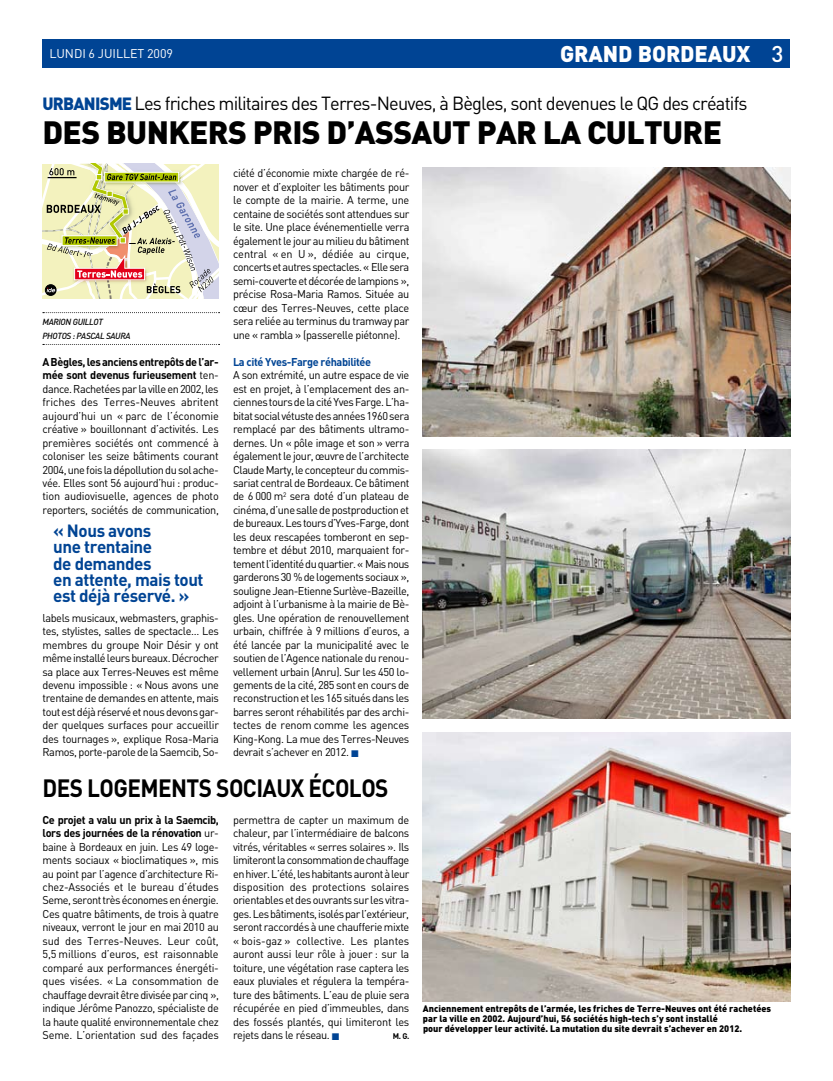
<style>
.page{position:relative;width:833px;height:1081px;background:#fff}
.page>*{position:absolute;margin:0;border:0;box-sizing:border-box;transform-origin:0 0}
.t1{font:900 31.88px "DINOT";letter-spacing:-.02em;color:#000}
.t2{font:700 24.75px "DINOT";letter-spacing:-.025em;color:#000;scale:.91 1}
.t3{font:900 22.5px "DINOT";letter-spacing:-.005em;color:#fff}
.t4{font:18.75px "DINOT";letter-spacing:-.045em;color:#000}
.t5{font:700 17.5px/16.2px "DINOT";letter-spacing:-.025em;color:#004494}
.t6{font:12.5px "DINOT";letter-spacing:-.01em;color:#fff}
.t7{font:11.25px/13.5px "DINOT";letter-spacing:-.035em;color:#000;text-align:justify}
.t8{font:700 11.25px "DINOT";letter-spacing:-.035em;color:#004494}
.t9{font:900 9.38px/10px "DINOT";color:#000}
.t10{font:italic 500 8.75px/13.5px "DINOT";letter-spacing:-.035em;color:#000}
.t11{font:700 8.12px "DINOT";color:#000}
.s1{font-weight:500}
.s2{font-weight:900;font-size:17.5px;color:#004494}
.s3{font-weight:700}
</style>
<div class="page">
<div style="left:43px;top:39px;width:747px;height:28px;background:#004494"></div>
<svg style="left:43px;top:312px;width:176px;height:1px"></svg>
<svg style="left:43px;top:344px;width:176px;height:1px"></svg>
<img style="left:423px;top:167px;width:367px;height:269px">
<img style="left:423px;top:449px;width:367px;height:269px">
<img style="left:423px;top:732px;width:367px;height:269px">
<svg style="left:43px;top:164px;width:176px;height:134px;background:#dcd7b2"></svg>
<p class="t6" style="left:49px;top:45px;width:125px">Lundi 6 Juillet 2009</p>
<h3 class="t3" style="left:560px;top:38px;width:225px">grand bordeaux <span class="s1">3</span></h3>
<h3 class="t4" style="left:43px;top:90px;width:706px"><span class="s2">Urbanisme</span> Les friches militaires des Terres-N euves, à Bègles, sont devenues le QG des créatifs</h3>
<h1 class="t1" style="left:43px;top:110px;width:681px">Des bunkers pris d’assaut par la culture</h1>
<p class="t10" style="left:43px;top:315px;width:89px">MARION GUILLOT<br>PHOTOS : PASCAL SAURA</p>
<p class="t7" style="left:43px;top:354px;width:178px"><span class="s3">A Bègles, les anciens entrepôts de l’ar&shy;mée sont devenus furieusement</span> ten&shy;dance.Rachetées par la ville en 2002, les friches des Terres-N euves abritent aujourd’hui un « parc de l’économie créative » bouillonnant d’activités. Les premières sociétés ont commencé à coloniser les seize bâtiments courant 2004, une fois la dépollution du sol ache&shy;vée. Elles sont 56 aujourd’hui : produc&shy;tion audiovisuelle, agences de photo reporters, sociétés de communication,</p>
<h3 class="t5" style="left:53px;top:522px;width:152px">« Nous avons<br>une trentaine<br>de demandes<br>en attente, mais tout est déjà réservé. »</h3>
<p class="t7" style="left:43px;top:610px;width:178px">labels musicaux, webmasters, graphis&shy;tes, stylistes, salles de spectacle… Les membres du groupe Noir Désir y ont même installé leurs bureaux. Décrocher sa place aux Terres-N euves est même devenu impossible : « Nous avons une trentaine de demandes en attente, mais tout est déjà réservé et nous devons gar&shy;der quelques surfaces pour accueillir des tournages », explique Rosa-Maria Ramos, porte-parole de la Saemcib, So-</p>
<p class="t7" style="left:233px;top:166px;width:178px">ciété d’économie mixte chargée de ré&shy;nover et d’exploiter les bâtiments pour le compte de la mairie. A terme, une centaine de sociétés sont attendues sur le site. U ne place événementielle verra également le jour au milieu du bâtiment central « en U », dédiée au cirque, concerts et autres spectacles. « Elle sera semi-couverte et décorée de lampions », précise Rosa-Maria Ramos. Située au cœur des Terres-N euves, cette place sera reliée au terminus du tramway par une « rambla » (passerelle piétonne).</p>
<p class="t8" style="left:233px;top:354px;width:140px">La cité Yves-Farge réhabilitée</p>
<p class="t7" style="left:233px;top:368px;width:178px">A son extrémité, un autre espace de vie est en projet, à l’emplacement des an&shy;ciennes tours de la cité Yves Farge. L’ha&shy;bitat social vétuste des années 1960 sera remplacé par des bâtiments ultramo&shy;dernes. U n « pôle image et son » verra également le jour, œuvre de l’architecte Claude Marty, le concepteur du commis&shy;sariat central de Bordeaux. Ce bâtiment de 6 000 m<sup>2</sup> sera doté d’un plateau de cinéma, d’une salle de postproduction et de bureaux. Les tours d’Yves-Farge, dont les deux rescapées tomberont en sep&shy;tembre et début 2010, marquaient for&shy;tement l’identité du quartier. « Mais nous garderons 30 % de logements sociaux », souligne Jean-Etienne Surlève-Bazeille, adjoint à l’urbanisme à la mairie de Bè&shy;gles. U ne opération de renouvellement urbain, chiffrée à 9 millions d’euros, a été lancée par la municipalité avec le soutien de l’Agence nationale du renou&shy;vellement urbain (Anru). Sur les 450 lo&shy;gements de la cité, 285 sont en cours de reconstruction et les 165 situés dans les barres seront réhabilités par des archi&shy;tectes de renom comme les agences King-Kong. La mue des Terres-Neuves devrait s’achever en 2012.</p>
<h2 class="t2" style="left:43px;top:771px;width:382px">Des logements sociaux écolos</h2>
<p class="t7" style="left:43px;top:812px;width:178px"><span class="s3">Ce projet a valu un prix à la Saemcib, lors des journées de la rénovation</span> ur&shy;baine à Bordeaux en juin. Les 49 loge&shy;ments sociaux « bioclimatiques », mis au point par l’agence d’architecture Ri&shy;chez-Associés et le bureau d’études Seme, seront très économes en énergie.<br>Ces quatre bâtiments, de trois à quatre niveaux, verront le jour en mai 2010 au sud des Terres-N euves. Leur coût, 5,5 millions d’euros, est raisonnable comparé aux performances énergéti&shy;ques visées. « La consommation de chauffage devrait être divisée par cinq », indique Jérôme Panozzo, spécialiste de la haute qualité environnementale chez Seme. L’orientation sud des façades</p>
<p class="t7" style="left:233px;top:812px;width:178px">permettra de capter un maximum de chaleur, par l’intermédiaire de balcons vitrés, véritables « serres solaires ». I ls limiteront la consommation de chauffage en hiver. L’été, les habitants auront à leur disposition des protections solaires orientables et des ouvrants sur les vitra&shy;ges. Les bâtiments, isolés par l’extérieur, seront raccordés à une chaufferie mixte « bois-gaz » collective. Les plantes auront aussi leur rôle à jouer : sur la toiture, une végétation rase captera les eaux pluviales et régulera la tempéra&shy;ture des bâtiments. L’eau de pluie sera récupérée en pied d’immeubles, dans des fossés plantés, qui limiteront les rejets dans le réseau.</p>
<p class="t11" style="left:393px;top:1030px;width:18px">M. G.</p>
<p class="t9" style="left:423px;top:1003px;width:349px">Anciennement entrepôts de l’armée, les friches de Terre-Neuves ont été rachetées par la ville en 2002. Aujourd’hui, 56 sociétés high-tech s’y sont installé<br>pour développer leur activité. La mutation du site devrait s’achever en 2012.</p>
</div>
